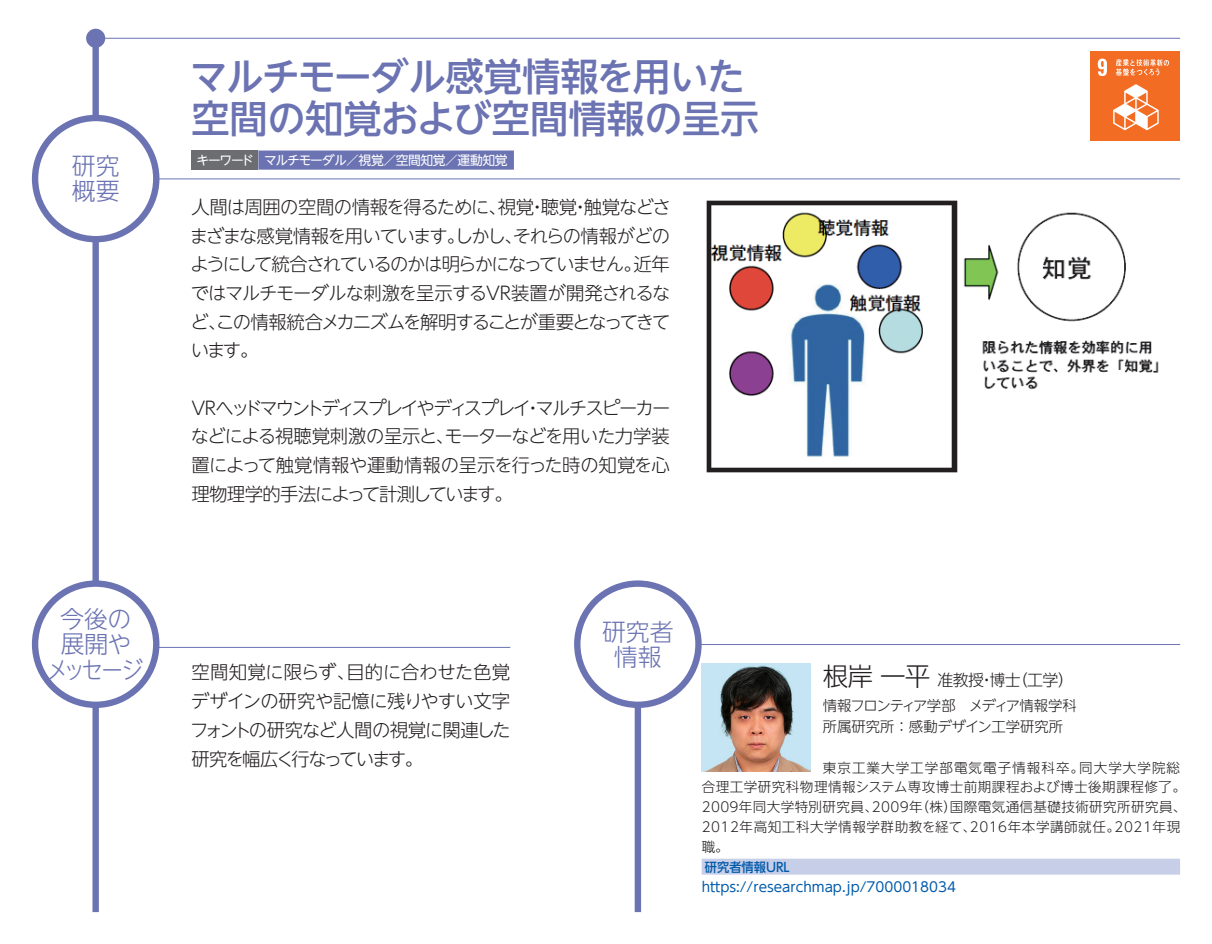
<style>
.page{position:relative;width:1212px;height:944px;background:#fff}
.page>*{position:absolute;margin:0;border:0;box-sizing:border-box;transform-origin:0 0}
.t1{font:500 38.25px/41.4px "UD Shin Go NT Pr 6 N";letter-spacing:-.01em;color:#6b73b2}
.t2{font:300 25.43px "UD Shin Go NT Pr 6 N";color:#231f20}
.t3{font:300 23.85px/25.4px "UD Shin Go NT Pr 6 N";color:#6b73b2}
.t4{font:300 23.85px "UD Shin Go NT Pr 6 N";color:#6b73b2;scale:.9 1}
.t5{font:300 18.22px/28.8px "UD Shin Go NT Pr 6 N";letter-spacing:-.06em;color:#231f20}
.t6{font:300 18.22px/28.8px "UD Shin Go NT Pr 6 N";letter-spacing:-.08em;color:#231f20}
.t7{font:300 18.22px/28.8px "UD Shin Go NT Pr 6 N";letter-spacing:-.03em;color:#231f20}
.t8{font:300 18.22px "UD Shin Go NT Pr 6 N";letter-spacing:-.11em;color:#231f20}
.t9{font:300 18.22px "UD Shin Go NT Pr 6 N";letter-spacing:-.015em;color:#231f20}
.t10{font:300 15.97px "UD Shin Go NT Pr 6 N";letter-spacing:-.03em;color:#231f20}
.t11{font:300 14.4px/20.7px "UD Shin Go NT Pr 6 N";letter-spacing:-.015em;color:#231f20}
.t12{font:300 13.5px/20px "UD Shin Go NT Pr 6 N";letter-spacing:.035em;color:#231f20}
.t13{font:13.5px "UD Shin Go NT Pr 6 N";color:#015aaa}
.t14{font:300 13.5px "UD Shin Go NT Pr 6 N";letter-spacing:.075em;color:#231f20}
.t15{font:12.83px "UD Shin Go NT Pr 6 N";letter-spacing:-.03em;color:#fff}
.t16{font:500 12.83px "UD Shin Go NT Pr 6 N";color:#015aaa;scale:.96 1}
.t17{font:12.83px "UD Shin Go NT Pr 6 N";letter-spacing:-.075em;color:#fff}
</style>
<div class="page">
<div style="left:92px;top:32px;width:7px;height:880px;background:#6b73b2"></div>
<hr style="left:96px;top:38px;width:1084px;height:1px;background:#6b73b2">
<div style="left:86px;top:29px;width:19px;height:19px;background:#6b73b2;border-radius:50%"></div>
<div style="left:635px;top:606px;width:6px;height:306px;background:#6b73b2"></div>
<hr style="left:96px;top:647px;width:414px;height:1px;background:#6b73b2">
<hr style="left:638px;top:644px;width:542px;height:1px;background:#6b73b2">
<div style="left:35px;top:584px;width:121px;height:121px;background:#fff;border-radius:50%"></div>
<div style="left:32px;top:580px;width:127px;height:128px;border:6px solid #6b73b2;border-radius:50%"></div>
<div style="left:577px;top:584px;width:121px;height:121px;background:#fff;border-radius:50%"></div>
<div style="left:574px;top:580px;width:128px;height:128px;border:6px solid #6b73b2;border-radius:50%"></div>
<hr style="left:96px;top:179px;width:1084px;height:1px;background:#6b73b2">
<div style="left:35px;top:118px;width:121px;height:121px;background:#fff;border-radius:50%"></div>
<div style="left:32px;top:115px;width:127px;height:127px;border:6px solid #6b73b2;border-radius:50%"></div>
<div style="left:258px;top:151px;width:256px;height:19px;background:#6b73b2"></div>
<div style="left:191px;top:151px;width:67px;height:19px;background:#6c6d70"></div>
<img style="left:706px;top:200px;width:453px;height:273px">
<div style="left:1091px;top:51px;width:89px;height:89px;background:#f36c24"></div>
<svg style="left:1098px;top:59px;width:9px;height:17px"></svg>
<svg style="left:1113px;top:84px;width:46px;height:46px"></svg>
<svg style="left:1116px;top:59px;width:53px;height:17px"></svg>
<div style="left:702px;top:859px;width:478px;height:16px;background:#c7cee8"></div>
<img style="left:702px;top:663px;width:108px;height:109px">
<h3 class="t3" style="left:72px;top:152px;width:49px">研究概要</h3>
<h3 class="t3" style="left:60px;top:605px;width:73px">今後の展開や</h3>
<h3 class="t4" style="left:47px;top:650px;width:109px">メッセージ</h3>
<h1 class="t1" style="left:190px;top:55px;width:570px">マルチモーダル感覚情報を用いた空間の知覚および空間情報の呈示</h1>
<p class="t17" style="left:197px;top:150px;width:59px">キーワード</p>
<p class="t15" style="left:264px;top:150px;width:245px">マルチモーダル／視覚／空間知覚／運動知覚</p>
<p class="t9" style="left:498px;top:192px;width:175px">視覚聴覚触覚などさ</p>
<p class="t5" style="left:190px;top:192px;width:482px">人間は周囲の空間の情報を得るために、<br>まざまな感覚情報を用いていますしかしそれらの情報がどの</p>
<p class="t5" style="left:528px;top:192px;width:20px">・</p>
<p class="t5" style="left:571px;top:192px;width:20px">・</p>
<p class="t5" style="left:447px;top:221px;width:20px">。</p>
<p class="t5" style="left:504px;top:221px;width:20px">、</p>
<p class="t5" style="left:633px;top:249px;width:38px">近年</p>
<p class="t6" style="left:190px;top:249px;width:481px">ようにして統合されているのかは明らかになっていません。<br>ではマルチモーダルな刺激を呈示するVR装置が開発されるなどこの情報統合メカニズムを解明することが重要となってきて</p>
<p class="t5" style="left:191px;top:307px;width:69px;text-indent:17px">、<br>います。</p>
<p class="t8" style="left:191px;top:393px;width:480px">VRヘッドマウントディスプレイやディスプレイマルチスピーカー</p>
<p class="t5" style="left:191px;top:393px;width:480px;text-indent:333px">・<br>などによる視聴覚刺激の呈示とモーターなどを用いた力学装</p>
<p class="t7" style="left:191px;top:421px;width:480px;text-indent:245px">、<br>置によって触覚情報や運動情報の呈示を行った時の知覚を心理物理学的手法によって計測しています。</p>
<p class="t9" style="left:191px;top:658px;width:165px">空間知覚に限らず、</p>
<p class="t9" style="left:346px;top:658px;width:165px">目的に合わせた色覚</p>
<p class="t5" style="left:190px;top:686px;width:322px;text-align:justify">デザインの研究や記憶に残りやすい文字フォントの研究など人間の視覚に関連した研究を幅広く行なっています。</p>
<h3 class="t3" style="left:602px;top:618px;width:73px;text-align:center">研究者情報</h3>
<h2 class="t2" style="left:823px;top:656px;width:109px">根岸一平</h2>
<p class="t11" style="left:823px;top:695px;width:255px">情報フロンティア学部　メディア情報学科所属研究所：感動デザイン工学研究所</p>
<p class="t10" style="left:1012px;top:667px;width:64px">（工学(</p>
<p class="t10" style="left:937px;top:667px;width:85px">准教授博士</p>
<p class="t10" style="left:979px;top:667px;width:17px">・</p>
<p class="t14" style="left:823px;top:756px;width:263px">東京工業大学工学部電気電子情報科卒。</p>
<p class="t12" style="left:702px;top:777px;width:486px">合理工学研究科物理情報システム専攻博士前期課程および博士後期課程修了。</p>
<p class="t12" style="left:950px;top:797px;width:238px">国際電気通信基礎技術研究所研究員、</p>
<p class="t14" style="left:1079px;top:756px;width:102px">同大学大学院総</p>
<p class="t12" style="left:872px;top:797px;width:87px">2009 （年株）</p>
<p class="t12" style="left:702px;top:797px;width:178px">2009年同大学特別研究員、</p>
<p class="t12" style="left:970px;top:817px;width:152px">2016年本学講師就任。</p>
<p class="t12" style="left:702px;top:817px;width:276px">2012年高知工科大学情報学群助教を経て、職。</p>
<p class="t16" style="left:705px;top:856px;width:90px">研究者情報URL</p>
<p class="t13" style="left:702px;top:876px;width:256px">https://researchmap.jp/7000018034</p>
<p class="t12" style="left:1114px;top:817px;width:67px">2021年現</p>
</div>
